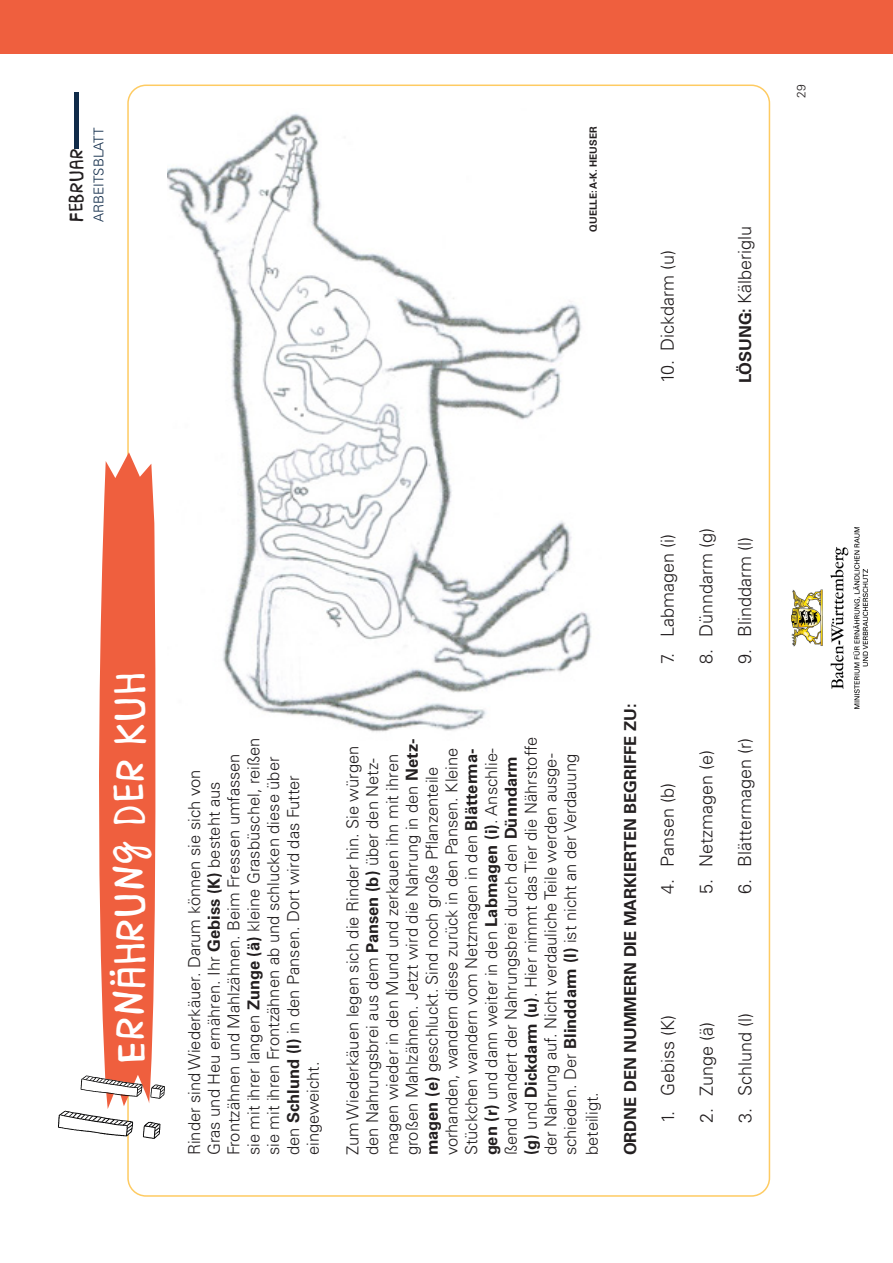
<style>
.page{position:relative;width:893px;height:1263px;background:#fff}
.page>*{position:absolute;margin:0;border:0;box-sizing:border-box;transform-origin:0 0}
.Überschrift_1{font:49.2px "Brasilero 2018 Free";letter-spacing:.015em;color:#fff}
.Überschrift_3x{font:22.5px "Brasilero 2018 Free";letter-spacing:.015em;color:#231f20}
.t1{font:300 18px "Univers LT Pro 45";color:#231f20}
.t2{font:300 16.5px/19.8px "Univers LT Pro 45";color:#231f20}
.Überschrift_3x-2{font:700 16.5px "Univers LT Pro 65";color:#231f20}
.Überschrift_3x-3{font:300 13.5px "Univers LT Pro 45";color:#102b49}
.t3{font:300 12px "Univers LT Pro 45";color:#231f20}
.t4{font:700 9.9px "Univers LT Pro 65";color:#231f20}
.s1{font-family:"Univers LT Pro 65";font-weight:700;font-size:16.5px}
.s2{font-family:"Univers LT Pro 65";font-weight:700}
</style>
<div class="page">
<div style="left:74px;top:92px;width:5px;height:56px;background:#102b49"></div>
<div style="left:0;top:0;width:893px;height:53px;background:#ef5f3e"></div>
<img style="left:168px;top:113px;width:424px;height:619px">
<svg style="left:58px;top:452px;width:107px;height:687px"></svg>
<img style="left:791px;top:527px;width:76px;height:181px">
<p class="Überschrift_3x" style="left:64px;top:222px;width:75px;rotate:-90deg">Februar</p>
<p class="Überschrift_3x-3" style="left:91px;top:222px;width:96px;rotate:-90deg">ARBEITSBLATT</p>
<p class="t4" style="left:587px;top:232px;width:106px;rotate:-90deg">QUELLE: A-K. HEUSER</p>
<p class="t1" style="left:657px;top:383px;width:135px;rotate:-90deg">10. Dickdarm (u)</p>
<p class="t3" style="left:794px;top:98px;width:15px;rotate:-90deg">29</p>
<p class="t1" style="left:734px;top:383px;width:159px;rotate:-90deg"><span class="s1">LÖSUNG:</span> Kälberiglu</p>
<p class="Überschrift_1" style="left:104px;top:1064px;width:393px;rotate:-90deg">Ernährung der kuh</p>
<p class="t2" style="left:184px;top:1155px;width:419px;rotate:-90deg">Rinder sind Wiederkäuer. Darum können sie sich von Gras und Heu ernähren. Ihr <span class="s2">Gebiss (K)</span> besteht aus Frontzähnen und Mahlzähnen. Beim Fressen umfassen sie mit ihrer langen <span class="s2">Zunge (ä)</span> kleine Grasbüschel, reißen sie mit ihren Frontzähnen ab und schlucken diese über den <span class="s2">Schlund (l)</span> in den Pansen. Dort wird das Futter eingeweicht.</p>
<p class="t2" style="left:343px;top:1155px;width:420px;rotate:-90deg">Zum Wiederkäuen legen sich die Rinder hin. Sie würgen den Nahrungsbrei aus dem <span class="s2">Pansen (b)</span> über den Netz&shy;magen wieder in den Mund und zerkauen ihn mit ihren großen Mahlzähnen. Jetzt wird die Nahrung in den <span class="s2">Netz&shy;magen (e)</span> geschluckt. Sind noch große Pflanzenteile vorhanden, wandern diese zurück in den Pansen. Kleine Stückchen wandern vom Netzmagen in den <span class="s2">Blätterma&shy;gen (r)</span> und dann weiter in den <span class="s2">Labmagen (i)</span>. Anschlie&shy;ßend wandert der Nahrungsbrei durch den <span class="s2">Dünndarm (g)</span> und <span class="s2">Dickdarm (u)</span>. Hier nimmt das Tier die Nährstoffe der Nahrung auf. Nicht verdauliche Teile werden ausge&shy;schieden. Der <span class="s2">Blinddarm (l)</span> ist nicht an der Verdauung</p>
<p class="t2" style="left:582px;top:1155px;width:65px;rotate:-90deg">beteiligt.</p>
<p class="Überschrift_3x-2" style="left:621px;top:1155px;width:453px;rotate:-90deg">ORDNE DEN NUMMERN DIE MARKIERTEN BEGRIFFE ZU:</p>
<p class="t1" style="left:657px;top:664px;width:132px;rotate:-90deg">7. Labmagen (i)</p>
<p class="t1" style="left:695px;top:664px;width:138px;rotate:-90deg">8. Dünndarm (g)</p>
<p class="t1" style="left:734px;top:664px;width:129px;rotate:-90deg">9. Blinddarm (l)</p>
<p class="t1" style="left:657px;top:894px;width:112px;rotate:-90deg">4. Pansen (b)</p>
<p class="t1" style="left:695px;top:894px;width:146px;rotate:-90deg">5. Netzmagen (e)</p>
<p class="t1" style="left:734px;top:894px;width:158px;rotate:-90deg">6. Blättermagen (r)</p>
<p class="t1" style="left:657px;top:1123px;width:110px;rotate:-90deg">1. Gebiss (K)</p>
<p class="t1" style="left:695px;top:1123px;width:103px;rotate:-90deg">2. Zunge (ä)</p>
<p class="t1" style="left:734px;top:1123px;width:112px;rotate:-90deg">3. Schlund (l)</p>
</div>
